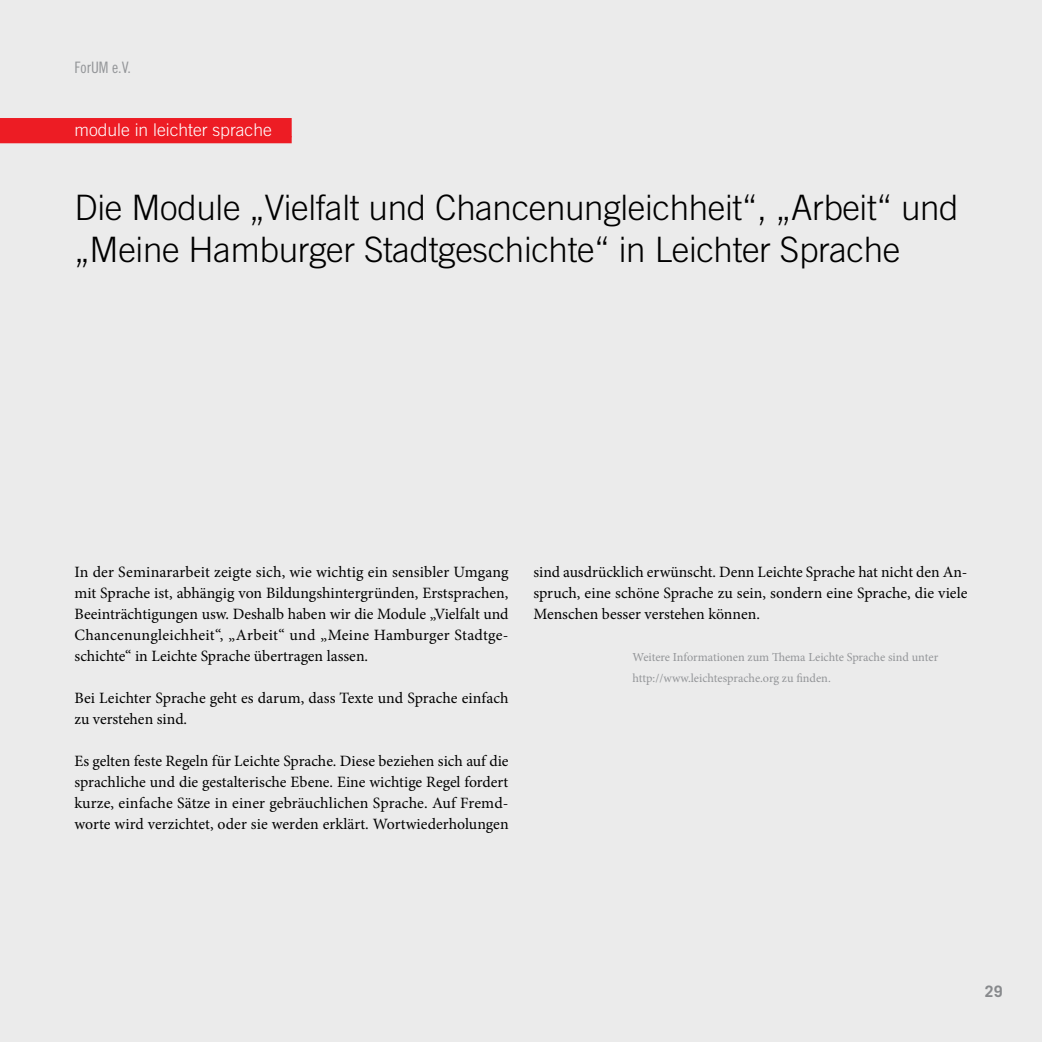
<style>
.page{position:relative;width:1042px;height:1042px;background:#ebebeb}
.page>*{position:absolute;margin:0;border:0;box-sizing:border-box;transform-origin:0 0}
.t1{font:300 35px/42px "Trade Gothic LT Std";letter-spacing:-.01em;color:#000}
.t2{font:300 17.5px "Trade Gothic LT Std";color:#fff}
.t3{font:15.75px/21px "Minion Pro";color:#000;text-align:justify}
.t4{font:15.75px "Trade Gothic LT Std Cn 18";color:#939598}
.t5{font:700 15.75px "Trade Gothic LT Std";color:#939598}
.t6{font:12.25px/21px "Minion Pro";letter-spacing:-.005em;color:#939598}
</style>
<div class="page">
<div style="left:0;top:118px;width:292px;height:19px;background:#ed1c24"></div>
<div style="left:0;top:136px;width:292px;height:7px;background:#ed1c24"></div>
<p class="t4" style="left:74px;top:58px;width:58px">ForUM e.V.</p>
<p class="t2" style="left:74px;top:120px;width:199px">module in leichter sprache</p>
<h1 class="t1" style="left:74px;top:186px;width:886px">Die Module „Vielfalt und Chancenungleichheit“, „Arbeit“ und „Meine Hamburger Stadtgeschichte“ in Leichter Sprache</h1>
<p class="t3" style="left:74px;top:562px;width:436px">In der Seminararbeit zeigte sich, wie wichtig ein sensibler Umgang mit Sprache ist, abhängig von Bildungshintergründen, Erstsprachen, Beeinträchtigungen usw. Deshalb haben wir die Module „Vielfalt und Chancenungleichheit“, „Arbeit“ und „Meine Hamburger Stadtge&shy;schichte“ in Leichte Sprache übertragen lassen.</p>
<p class="t3" style="left:74px;top:688px;width:435px">Bei Leichter Sprache geht es darum, dass Texte und Sprache einfach zu verstehen sind.</p>
<p class="t3" style="left:74px;top:751px;width:436px">Es gelten feste Regeln für Leichte Sprache. Diese beziehen sich auf die sprachliche und die gestalterische Ebene. Eine wichtige Regel fordert kurze, einfache Sätze in einer gebräuchlichen Sprache. Auf Fremd&shy;worte wird verzichtet, oder sie werden erklärt. Wortwiederholungen</p>
<p class="t3" style="left:533px;top:562px;width:436px">sind ausdrücklich erwünscht. Denn Leichte Sprache hat nicht den An&shy;spruch, eine schöne Sprache zu sein, sondern eine Sprache, die viele Menschen besser verstehen können.</p>
<p class="t6" style="left:632px;top:647px;width:307px">Weitere Informationen zum Thema Leichte Sprache sind unter http://www.leichtesprache.org zu finden.</p>
<p class="t5" style="left:985px;top:982px;width:19px">29</p>
</div>
